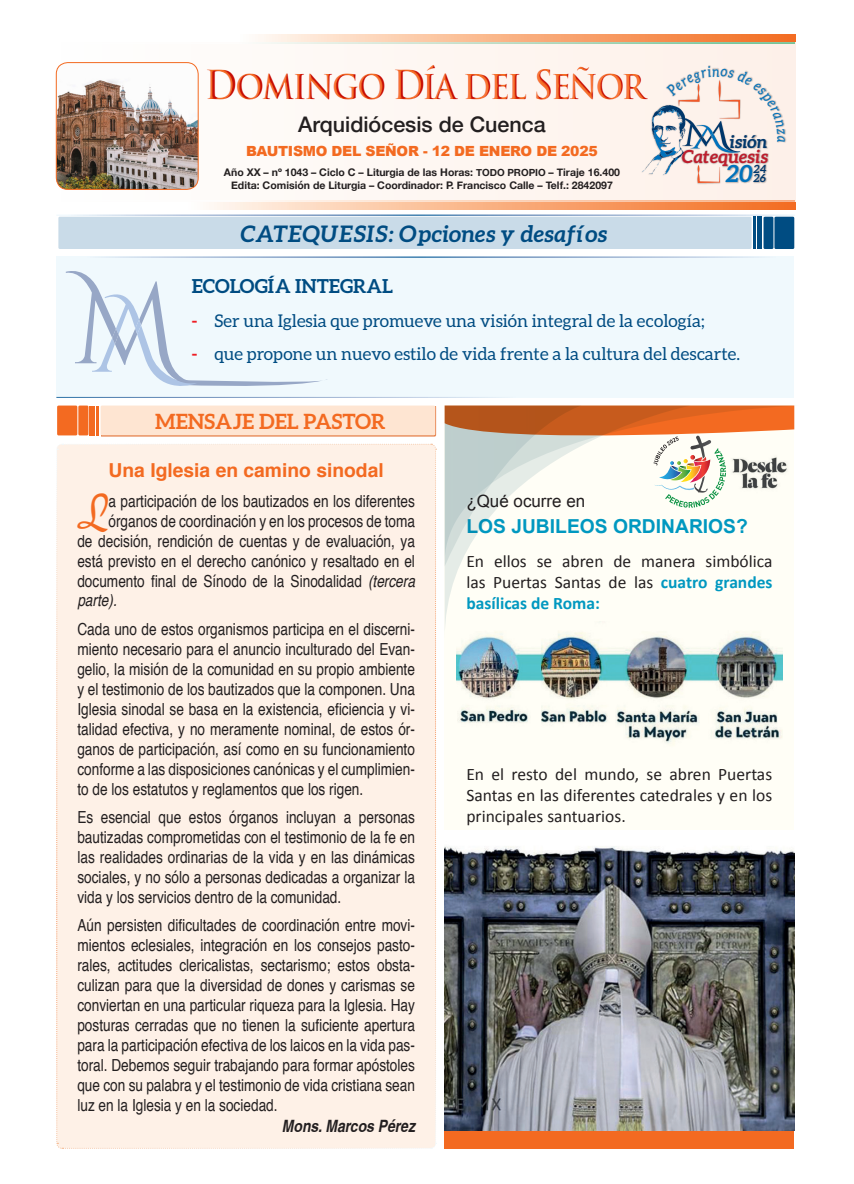
<style>
.page{position:relative;width:854px;height:1184px;background:#fff}
.page>*{position:absolute;margin:0;border:0;box-sizing:border-box;transform-origin:0 0}
.t1{font:40.6px "aka Dora";color:#f36a21}
.t2{font:700 39.2px "Trajan Pro";letter-spacing:-.06em;color:#f36a21;scale:.88 1}
.t3{font:italic 700 23.62px "Aleo";color:#0072bc}
.t4{font:italic 700 22.75px "Aleo";color:#004c82}
.t5{font:500 21.53px "Helvetica Neue";color:#231f20}
.t6{font:700 21px "Aleo";color:#f36a21}
.t7{font:700 19.25px "Helvetica";color:#f36a21}
.t8{font:700 19.25px "Arial";color:#0098c0}
.t9{font:700 19.25px "Aleo";color:#004c82}
.t10{font:italic 700 18.03px "Aleo";color:#be1d2c}
.t11{font:17.5px/21px "Calibri";color:#231f20;text-align:justify}
.t12{font:17.5px "Aleo";color:#004c82}
.t13{font:italic 700 17.5px "Aleo";color:#00376b}
.t14{font:italic 700 condensed 16.97px "Helvetica";color:#231f20}
.t15{font:16.97px "Arial";color:#231f20}
.t16{font:condensed 16.62px/19.9px "Helvetica";color:#231f20;text-align:justify}
.t17{font:italic condensed 16.62px "Helvetica";color:#231f20}
.t18{font:900 14px "Arial";letter-spacing:-.02em;color:#f36a21}
.t19{font:italic 700 11.2px "Aleo";color:#00376b}
.t20{font:700 10.5px "Helvetica Neue";color:#231f20}
.s1{font-size:9.8px}
.s2{font-weight:700;color:#ee1d23}
.s3{font-style:italic}
.s4{font-weight:700;color:#0098c0}
</style>
<div class="page">
<div style="left:58px;top:217px;width:693px;height:32px;background:#c9dbe8"></div>
<div style="left:774px;top:217px;width:20px;height:32px;background:#004c82"></div>
<div style="left:763px;top:217px;width:10px;height:32px;background:#004c82"></div>
<svg style="left:753px;top:217px;width:9px;height:32px"></svg>
<div style="left:56px;top:256px;width:736px;height:142px;background:#f0f9fd"></div>
<div style="left:56px;top:443px;width:380px;height:705px;background:#fef1e7"></div>
<div style="left:58px;top:35px;width:736px;height:174px;background:#fef7f2"></div>
<svg style="left:58px;top:35px;width:736px;height:6px"></svg>
<svg style="left:58px;top:203px;width:736px;height:6px"></svg>
<img style="left:56px;top:63px;width:142px;height:126px">
<div style="left:56px;top:62px;width:142px;height:128px;border:1px solid #f36a21;border-radius:12px"></div>
<svg style="left:208px;top:65px;width:433px;height:35px"></svg>
<div style="left:641px;top:65px;width:144px;height:119px;background:#231f20;opacity:.3"></div>
<hr style="left:56px;top:43px;width:738px;height:1px;background:#fff">
<hr style="left:56px;top:200px;width:738px;height:1px;background:#fff">
<hr style="left:76px;top:256px;width:701px;height:2px;background:#fff">
<hr style="left:56px;top:397px;width:727px;height:1px;background:#fff">
<svg style="left:66px;top:271px;width:261px;height:115px"></svg>
<div style="left:101px;top:405px;width:335px;height:31px;background:#eda176"></div>
<div style="left:100px;top:405px;width:335px;height:30px;background:#fee5d2"></div>
<div style="left:57px;top:405px;width:20px;height:30px;background:#f36a21"></div>
<div style="left:78px;top:405px;width:10px;height:30px;background:#f36a21"></div>
<svg style="left:90px;top:406px;width:8px;height:29px"></svg>
<div style="left:444px;top:405px;width:350px;height:740px;background:#fffef6"></div>
<div style="left:444px;top:1130px;width:350px;height:18px;background:#f36a21"></div>
<img style="left:444px;top:846px;width:350px;height:284px">
<img style="left:456px;top:632px;width:326px;height:111px">
<svg style="left:690px;top:405px;width:105px;height:103px"></svg>
<svg style="left:444px;top:405px;width:246px;height:235px"></svg>
<svg style="left:642px;top:66px;width:142px;height:117px"></svg>
<h2 class="t2" style="left:205px;top:61px;width:502px">Domingo Día del Señor</h2>
<p class="t5" style="left:298px;top:107px;width:249px">Arquidiócesis de Cuenca</p>
<p class="t18" style="left:246px;top:141px;width:353px">BAUTISMO DEL SEÑOR - 12 DE ENERO DE 2025</p>
<p class="t20" style="left:224px;top:164px;width:397px">Año XX – nº 1043 – Ciclo C – Liturgia de las Horas: <span class="s1">TODO PROPIO</span> – Tiraje 16.400</p>
<p class="t20" style="left:231px;top:176px;width:383px">Edita: Comisión de Liturgia – Coordinador: P. Francisco Calle – Telf.: 2842097</p>
<p class="t13" style="left:729px;top:132px;width:39px">isión</p>
<h3 class="t3" style="left:725px;top:160px;width:43px">20<sup>24</sup></h3>
<p class="t10" style="left:681px;top:146px;width:88px">Catequesis</p>
<p class="t19" style="left:753px;top:171px;width:14px">26</p>
<p class="t4" style="left:240px;top:220px;width:368px">CATEQUESIS: Opciones y desafíos</p>
<p class="t9" style="left:192px;top:275px;width:202px">ECOLOGÍA INTEGRAL</p>
<p class="t12" style="left:192px;top:311px;width:514px"><span class="s2">-</span> Ser una Iglesia que promueve una visión integral de la ecología;</p>
<p class="t12" style="left:192px;top:344px;width:549px"><span class="s2">-</span> que propone un nuevo estilo de vida frente a la cultura del descarte.</p>
<p class="t6" style="left:155px;top:409px;width:232px">MENSAJE DEL PASTOR</p>
<p class="t7" style="left:109px;top:454px;width:276px">Una Iglesia en camino sinodal</p>
<p class="t1" style="left:77px;top:484px;width:33px">L</p>
<p class="t16" style="left:108px;top:490px;width:308px">a participación de los bautizados en los diferentes</p>
<p class="t16" style="left:108px;top:510px;width:308px">órganos de coordinación y en los procesos de toma</p>
<p class="t16" style="left:77px;top:530px;width:339px">de decisión, rendición de cuentas y de evaluación, ya</p>
<p class="t16" style="left:77px;top:550px;width:339px">está previsto en el derecho canónico y resaltado en el</p>
<p class="t16" style="left:77px;top:570px;width:342px">documento final de Sínodo de la Sinodalidad <span class="s3">(tercera</span></p>
<p class="t17" style="left:77px;top:590px;width:44px">parte).</p>
<p class="t16" style="left:77px;top:618px;width:339px">Cada uno de estos organismos participa en el discerni&shy;miento necesario para el anuncio inculturado del Evan&shy;gelio, la misión de la comunidad en su propio ambiente y el testimonio de los bautizados que la componen. Una Iglesia sinodal se basa en la existencia, eficiencia y vi&shy;talidad efectiva, y no meramente nominal, de estos ór&shy;ganos de participación, así como en su funcionamiento conforme a las disposiciones canónicas y el cumplimien&shy;to de los estatutos y reglamentos que los rigen.</p>
<p class="t16" style="left:77px;top:806px;width:339px">Es esencial que estos órganos incluyan a personas bautizadas comprometidas con el testimonio de la fe en las realidades ordinarias de la vida y en las dinámicas sociales, y no sólo a personas dedicadas a organizar la vida y los servicios dentro de la comunidad.</p>
<p class="t16" style="left:77px;top:914px;width:339px">Aún persisten dificultades de coordinación entre movi&shy;mientos eclesiales, integración en los consejos pasto&shy;rales, actitudes clericalistas, sectarismo; estos obsta&shy;culizan para que la diversidad de dones y carismas se conviertan en una particular riqueza para la Iglesia. Hay posturas cerradas que no tienen la suficiente apertura para la participación efectiva de los laicos en la vida pas&shy;toral. Debemos seguir trabajando para formar apóstoles que con su palabra y el testimonio de vida cristiana sean luz en la Iglesia y en la sociedad.</p>
<p class="t14" style="left:282px;top:1115px;width:138px">Mons.Marcos Pérez</p>
<p class="t15" style="left:466px;top:490px;width:120px">¿Qué ocurre en</p>
<p class="t8" style="left:466px;top:514px;width:283px">LOS JUBILEOS ORDINARIOS?</p>
<p class="t11" style="left:466px;top:551px;width:307px">En ellos se abren de manera simbólica las Puertas Santas de las <span class="s4">cuatro grandes basílicas de Roma:</span></p>
<p class="t11" style="left:466px;top:763px;width:307px">En el resto del mundo, se abren Puertas Santas en las diferentes catedrales y en los principales santuarios.</p>
</div>
